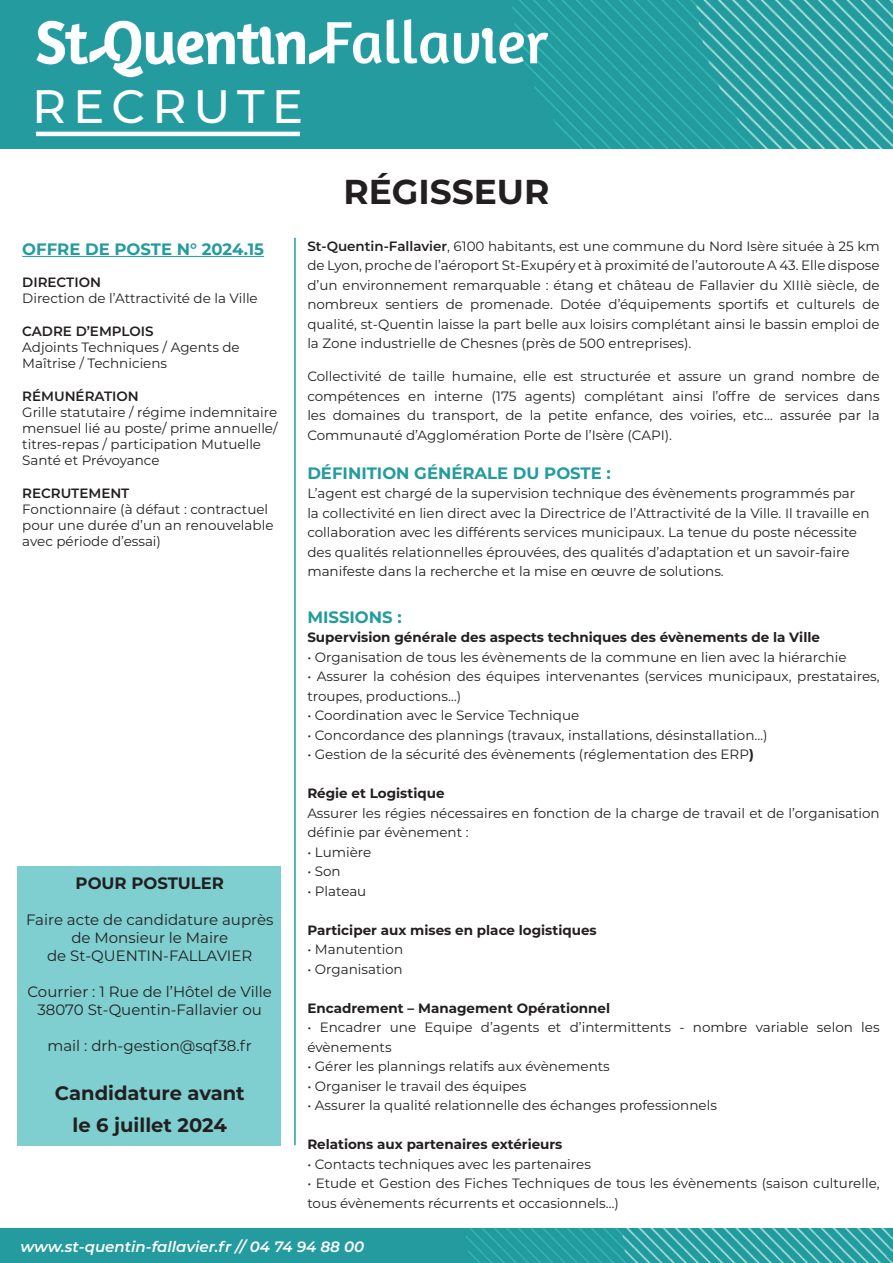
<style>
.page{position:relative;width:893px;height:1263px;background:#fff}
.page>*{position:absolute;margin:0;border:0;box-sizing:border-box;transform-origin:0 0}
.t1{font:500 46.8px "Montserrat";letter-spacing:.15em;color:#fff}
.t2{font:700 34.5px "Montserrat";color:#231f20}
.t3{font:700 19.5px/31.5px "Montserrat";color:#231f20;text-align:center}
.t4{font:700 16.5px "Montserrat";color:#239b9f}
.t5{font:700 16.5px "Montserrat";color:#231f20}
.t6{font:15px/18px "Montserrat";color:#231f20;text-align:center}
.t7{font:italic 600 15px "Montserrat";color:#fff}
.t8{font:13.5px/19.5px "Montserrat";color:#231f20}
.t9{font:700 13.5px "Montserrat";color:#231f20}
.t10{font:600 13.5px "Montserrat";color:#231f20}
.s1{font-weight:600}
.s2{font-weight:700}
</style>
<div class="page">
<img style="left:0;top:0;width:893px;height:149px">
<hr style="left:36px;top:132px;width:264px;height:4px;background:#fff">
<img style="left:0;top:1229px;width:893px;height:34px">
<hr style="left:22px;top:256px;width:242px;height:1px;background:#239b9f">
<div style="left:17px;top:867px;width:264px;height:279px;background:#7fcfd0"></div>
<hr style="left:294px;top:238px;width:2px;height:907px;background:#239b9f">
<img style="left:32px;top:19px;width:516px;height:62px">
<h1 class="t1" style="left:32px;top:74px;width:272px">RECRUTE</h1>
<h2 class="t2" style="left:343px;top:167px;width:208px">RÉGISSEUR</h2>
<p class="t4" style="left:22px;top:237px;width:243px">OFFRE DE POSTE N° 2024.15</p>
<p class="t10" style="left:22px;top:273px;width:80px">DIRECTION</p>
<p class="t8" style="left:22px;top:288px;width:237px">Direction de l’Attractivité de la Ville</p>
<p class="t10" style="left:22px;top:321px;width:133px">CADRE D’EMPLOIS</p>
<p class="t8" style="left:22px;top:339px;width:219px;line-height:16.2px">Adjoints Techniques / Agents de<br>Maîtrise / Techniciens</p>
<p class="t10" style="left:22px;top:386px;width:118px">RÉMUNÉRATION</p>
<p class="t8" style="left:22px;top:403px;width:257px;line-height:16.2px">Grille statutaire / régime indemnitaire mensuel lié au poste/ prime annuelle/ titres-repas / participation Mutuelle Santé et Prévoyance</p>
<p class="t10" style="left:22px;top:483px;width:109px">RECRUTEMENT</p>
<p class="t8" style="left:22px;top:501px;width:253px;line-height:16.2px">Fonctionnaire (à défaut : contractuel pour une durée d’un an renouvelable avec période d’essai)</p>
<p class="t5" style="left:76px;top:871px;width:150px">POUR POSTULER</p>
<p class="t6" style="left:26px;top:910px;width:249px">Faire acte de candidature auprès de Monsieur le Maire<br>de St-QUENTIN-FALLAVIER</p>
<p class="t6" style="left:28px;top:982px;width:246px">Courrier : 1 Rue de l’Hôtel de Ville<br>38070 St-Quentin-Fallavier ou</p>
<p class="t6" style="left:48px;top:1036px;width:206px">mail : drh-gestion@sqf38.fr</p>
<h3 class="t3" style="left:55px;top:1076px;width:191px">Candidature avant le 6 juillet 2024</h3>
<p class="t8" style="left:307px;top:236px;width:574px;text-align:justify"><span class="s1">St-Quentin-Fallavier</span>, 6100 habitants, est une commune du Nord Isère située à 25 km de Lyon, proche de l’aéroport St-Exupéry et à proximité de l’autoroute A 43. Elle dispose d’un environnement remarquable : étang et château de Fallavier du XIIIè siècle, de nombreux sentiers de promenade. Dotée d’équipements sportifs et culturels de qualité, st-Quentin laisse la part belle aux loisirs complétant ainsi le bassin emploi de la Zone industrielle de Chesnes (près de 500 entreprises).</p>
<p class="t8" style="left:307px;top:366px;width:574px;text-align:justify">Collectivité de taille humaine, elle est structurée et assure un grand nombre de compétences en interne (175 agents) complétant ainsi l’offre de services dans les domaines du transport, de la petite enfance, des voiries, etc… assurée par la Communauté d’Agglomération Porte de l’Isère (CAPI).</p>
<p class="t4" style="left:307px;top:461px;width:305px">DÉFINITION GÉNÉRALE DU POSTE :</p>
<p class="t8" style="left:307px;top:483px;width:564px">L’agent est chargé de la supervision technique des évènements programmés par la collectivité en lien direct avec la Directrice de l’Attractivité de la Ville. Il travaille en collaboration avec les différents services municipaux. La tenue du poste nécessite des qualités relationnelles éprouvées, des qualités d’adaptation et un savoir-faire manifeste dans la recherche et la mise en œuvre de solutions.</p>
<p class="t4" style="left:307px;top:605px;width:96px">MISSIONS :</p>
<p class="t9" style="left:307px;top:628px;width:514px">Supervision générale des aspects techniques des évènements de la Ville</p>
<p class="t8" style="left:307px;top:647px;width:541px">• Organisation de tous les évènements de la commune en lien avec la hiérarchie</p>
<p class="t8" style="left:307px;top:666px;width:574px">• Assurer la cohésion des équipes intervenantes (services municipaux, prestataires, troupes, productions…)</p>
<p class="t8" style="left:307px;top:705px;width:273px">• Coordination avec le Service Technique</p>
<p class="t8" style="left:307px;top:725px;width:462px">• Concordance des plannings (travaux, installations, désinstallation…)</p>
<p class="t8" style="left:307px;top:744px;width:448px">• Gestion de la sécurité des évènements (réglementation des ERP<span class="s2">)</span></p>
<p class="t9" style="left:307px;top:784px;width:139px">Régie et Logistique</p>
<p class="t8" style="left:307px;top:803px;width:574px">Assurer les régies nécessaires en fonction de la charge de travail et de l’organisation définie par évènement :</p>
<p class="t8" style="left:307px;top:842px;width:65px">• Lumière</p>
<p class="t8" style="left:307px;top:861px;width:35px">• Son</p>
<p class="t8" style="left:307px;top:881px;width:61px">• Plateau</p>
<p class="t9" style="left:307px;top:920px;width:291px">Participer aux mises en place logistiques</p>
<p class="t8" style="left:307px;top:939px;width:97px">• Manutention</p>
<p class="t8" style="left:307px;top:959px;width:97px">• Organisation</p>
<p class="t9" style="left:307px;top:998px;width:304px">Encadrement – Management Opérationnel</p>
<p class="t8" style="left:307px;top:1017px;width:574px">• Encadrer une Equipe d’agents et d’intermittents - nombre variable selon les évènements</p>
<p class="t8" style="left:307px;top:1056px;width:304px">• Gérer les plannings relatifs aux évènements</p>
<p class="t8" style="left:307px;top:1076px;width:220px">• Organiser le travail des équipes</p>
<p class="t8" style="left:307px;top:1095px;width:411px">• Assurer la qualité relationnelle des échanges professionnels</p>
<p class="t9" style="left:307px;top:1135px;width:257px">Relations aux partenaires extérieurs</p>
<p class="t8" style="left:307px;top:1154px;width:285px">• Contacts techniques avec les partenaires</p>
<p class="t8" style="left:307px;top:1173px;width:574px">• Etude et Gestion des Fiches Techniques de tous les évènements (saison culturelle, tous évènements récurrents et occasionnels…)</p>
<p class="t7" style="left:21px;top:1236px;width:345px">www.st-quentin-fallavier.fr // 04 74 94 88 00</p>
</div>
